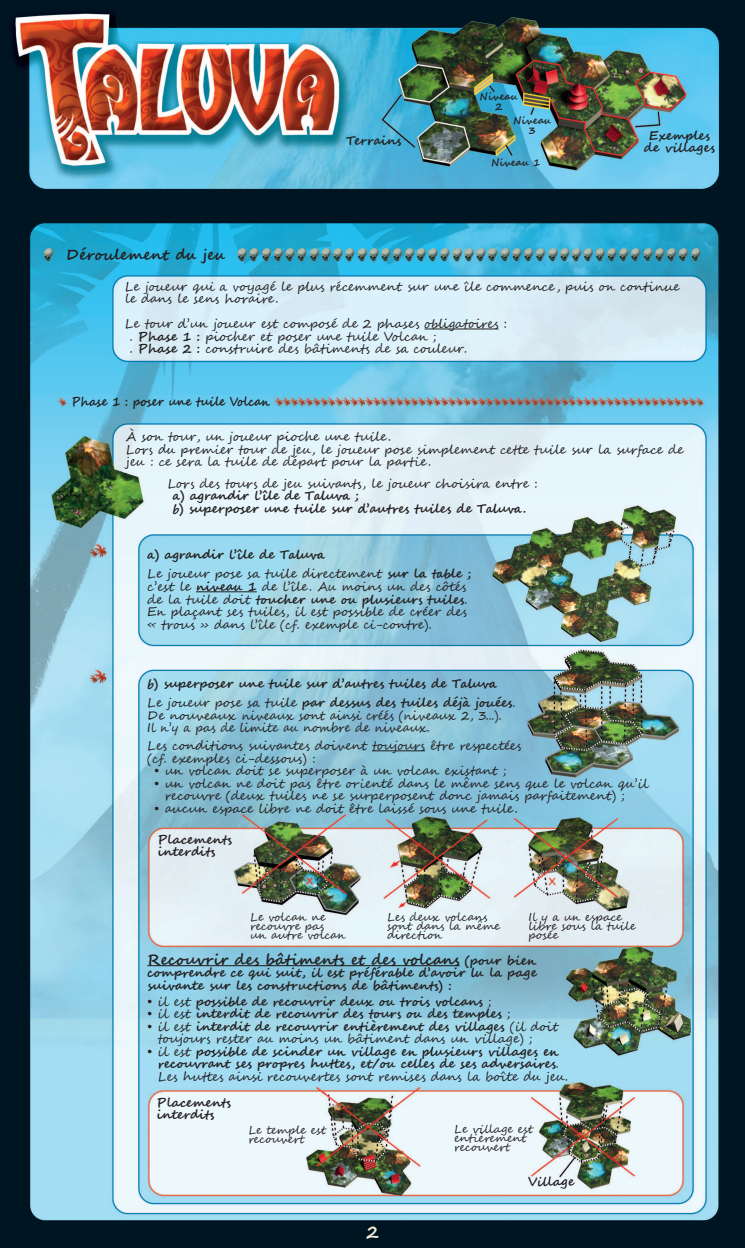
<style>
.page{position:relative;width:745px;height:1248px;background:#fff}
.page>*{position:absolute;margin:0;border:0;box-sizing:border-box;transform-origin:0 0}
.t1{font:700 17.5px "Segoe Script";color:#f4eed9}
.t2{font:700 15px "Segoe Script";color:#231f20}
.t3{font:12.5px/12.5px "Segoe Script";color:#231f20}
.t4{font:700 12.5px/12.5px "Segoe Script";color:#231f20}
.t5{font:700 12.5px "Segoe Script";color:#231f20;scale:.91 1}
.t6{font:11.25px/8.8px "Segoe Script";color:#231f20}
.t7{font:700 10px/10px "Segoe Script";color:#231f20;text-align:center}
.s1{font-weight:700}
.s2{font-weight:400}
.s3{font-size:12.5px}
</style>
<div class="page">
<img style="left:0;top:212px;width:744px;height:1035px">
<hr style="left:424px;top:328px;width:74px;height:1px;background:#231f20">
<hr style="left:196px;top:591px;width:61px;height:1px;background:#231f20">
<hr style="left:372px;top:750px;width:53px;height:1px;background:#231f20">
<hr style="left:147px;top:965px;width:312px;height:1px;background:#231f20">
<img style="left:0;top:0;width:737px;height:212px">
<img style="left:737px;top:0;width:7px;height:212px">
<p class="t2" style="left:66px;top:243px;width:161px">Déroulement du jeu</p>
<p class="t4" style="left:346px;top:134px;width:57px">Terrains</p>
<p class="t7" style="left:479px;top:92px;width:40px">Niveau<br>2</p>
<p class="t7" style="left:513px;top:116px;width:40px">Niveau<br>3</p>
<p class="t7" style="left:490px;top:158px;width:51px">Niveau 1</p>
<p class="t4" style="left:643px;top:129px;width:72px;text-align:center">Exemples de villages</p>
<p class="t3" style="left:125px;top:280px;width:556px">Le joueur qui a voyagé le plus récemment sur une île commence , puis on continue le dans le sens horaire.</p>
<p class="t3" style="left:130px;top:318px;width:379px;text-indent:-5px">Le tour d’un joueur est composé de 2 phases obligatoires : . <span class="s1">Phase 1 :</span> piocher et poser une tuile Volcan ;<br>. <span class="s1">Phase 2 :</span> construire des bâtiments de sa couleur.</p>
<p class="t5" style="left:71px;top:391px;width:219px">Phase 1 : poser une tuile Volcan</p>
<p class="t3" style="left:126px;top:431px;width:559px">À son tour, un joueur pioche une tuile.<br>Lors du premier tour de jeu, le joueur pose simplement cette tuile sur la surface de jeu : ce sera la tuile de départ pour la partie.</p>
<p class="t3" style="left:167px;top:477px;width:371px">Lors des tours de jeu suivants, le joueur choisira entre :</p>
<p class="t4" style="left:172px;top:489px;width:355px">a) agrandir l’île de Taluva ;<br>b) superposer une tuile sur d’autres tuiles de Taluva.</p>
<p class="t4" style="left:147px;top:545px;width:325px;line-height:19.6px">a) agrandir l’île de Taluva<br><span class="s2">Le joueur pose sa tuile directement</span> sur la table ;</p>
<p class="t3" style="left:147px;top:580px;width:322px;text-align:justify">c’est le <span class="s1">niveau 1</span> de l’île. Au moins un des côtés de la tuile doit <span class="s1">toucher une ou plusieurs tuiles</span>.<br>En plaçant ses tuiles, il est possible de créer des « trous » dans l’île (cf. exemple ci-contre).</p>
<p class="t4" style="left:147px;top:673px;width:369px;line-height:19.6px">b) superposer une tuile sur d’autres tuiles de Taluva<br><span class="s2">Le joueur pose sa tuile</span> par dessus des tuiles déjà jouées<span class="s2">.</span></p>
<p class="t3" style="left:147px;top:709px;width:356px">De nouveaux niveaux sont ainsi créés (niveaux 2, 3...).<br>Il n’y a pas de limite au nombre de niveaux.</p>
<p class="t3" style="left:147px;top:739px;width:375px">Les conditions suivantes doivent toujours être respectées (cf. exemples ci-dessous) :</p>
<p class="t3" style="left:154px;top:764px;width:354px">• un volcan doit se superposer à un volcan existant ;</p>
<p class="t3" style="left:165px;top:777px;width:485px;text-indent:-11px">• un volcan ne doit pas être orienté dans le même sens que le volcan qu’il recouvre (deux tuiles ne se surperposent donc jamais parfaitement) ;</p>
<p class="t3" style="left:154px;top:802px;width:365px">• aucun espace libre ne doit être laisé sous une tuile.</p>
<p class="t4" style="left:157px;top:833px;width:76px">Placements interdits</p>
<p class="t6" style="left:250px;top:913px;width:97px">Le volcan ne recouvre pas<br>un autre volcan</p>
<p class="t6" style="left:387px;top:913px;width:114px">Les deux volcans sont dans la même direction</p>
<p class="t6" style="left:528px;top:913px;width:108px">Il y a un espace libre sous la tuile posée</p>
<p class="t2" style="left:147px;top:947px;width:391px">Recouvrir des bâtiments et des volcans <span class="s3">(pour bien</span></p>
<p class="t4" style="left:147px;top:966px;width:391px">comprendre ce qui suit, il est préférable d’avoir lu la page suivante sur les constructions de bâtiments) :</p>
<p class="t4" style="left:147px;top:995px;width:346px"><span class="s2">• il est</span> possible de recouvrir deux ou trois volcans <span class="s2">;</span></p>
<p class="t4" style="left:147px;top:1007px;width:365px"><span class="s2">• il est</span> interdit de recouvrir des tours ou des temples <span class="s2">;</span></p>
<p class="t3" style="left:158px;top:1020px;width:401px;text-indent:-11px">• il est <span class="s1">interdit de recouvrir entièrement des villages</span> (il doit toujours rester au moins un bâtiment dans un village) ;</p>
<p class="t4" style="left:158px;top:1045px;width:411px;text-indent:-11px"><span class="s2">• il est</span> possible de scinder un village en plusieurs villages en recouvrant ses propres huttes, et/ou celles de ses adversaires<span class="s2">.<br>Les huttes ainsi recouvertes sont remises dans la boîte du jeu.</span></p>
<p class="t4" style="left:156px;top:1096px;width:76px">Placements interdits</p>
<p class="t6" style="left:248px;top:1125px;width:78px">Le temple est recouvert</p>
<p class="t6" style="left:454px;top:1124px;width:80px">Le village est entièrement recouvert</p>
<p class="t4" style="left:527px;top:1175px;width:48px">Village</p>
<h1 class="t1" style="left:366px;top:1221px;width:14px">2</h1>
</div>
